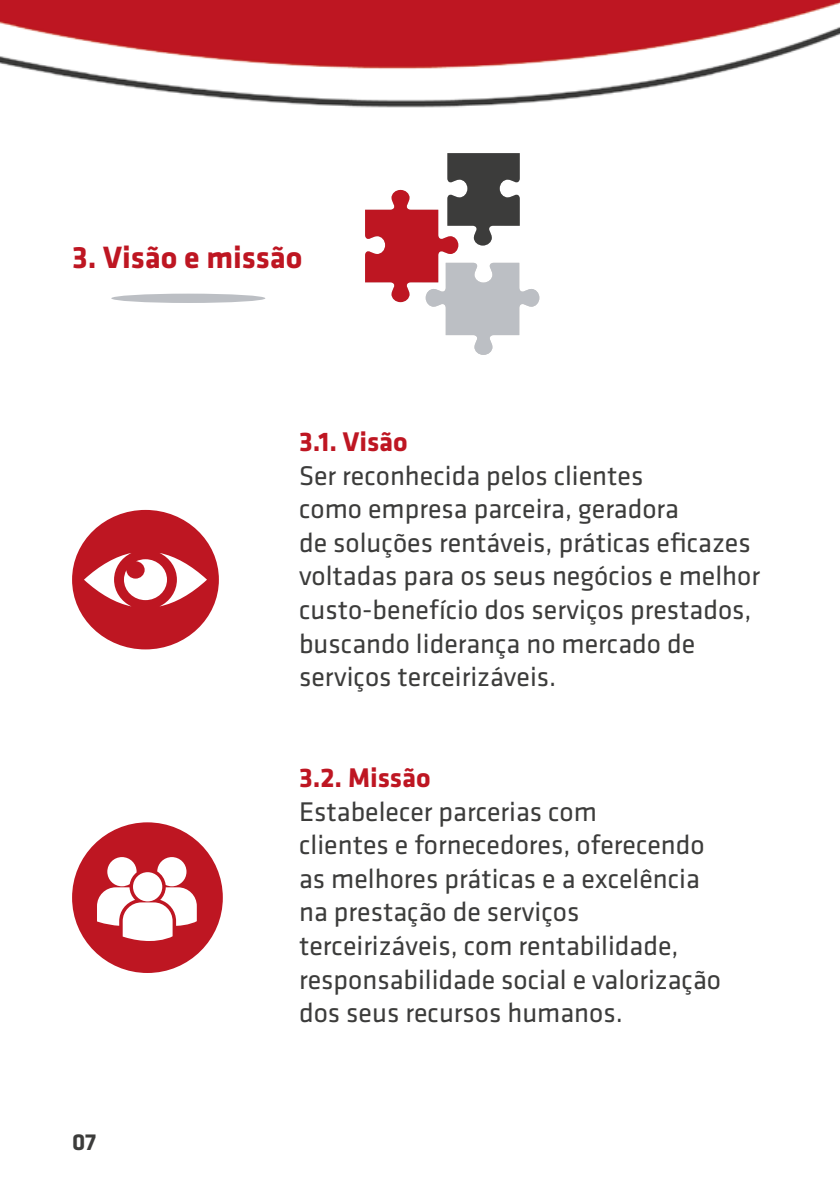
<style>
.page{position:relative;width:840px;height:1191px;background:#fff}
.page>*{position:absolute;margin:0;border:0;box-sizing:border-box;transform-origin:0 0}
.t1{font:700 32px "Klavika";color:#be1622}
.t2{font:28px/33.6px "Klavika";color:#3c3c3b}
.t3{font:700 28px "Klavika";color:#be1622}
.t4{font:700 24px "Klavika";color:#3c3c3b}
</style>
<div class="page">
<img style="left:0;top:0;width:839px;height:108px">
<div style="left:72px;top:822px;width:151px;height:151px;background:#be1622;border-radius:50%"></div>
<svg style="left:97px;top:857px;width:100px;height:84px"></svg>
<div style="left:72px;top:510px;width:147px;height:139px;background:#be1622;border-radius:50%"></div>
<svg style="left:84px;top:553px;width:123px;height:53px"></svg>
<div style="left:111px;top:294px;width:154px;height:9px;background:#bcbfc4;border-radius:50%"></div>
<svg style="left:365px;top:153px;width:174px;height:202px"></svg>
<p class="t1" style="left:72px;top:240px;width:232px">3. Visão e missão</p>
<p class="t3" style="left:299px;top:426px;width:110px">3.1. Visão</p>
<p class="t2" style="left:299px;top:459px;width:462px">Ser reconhecida pelos clientes<br>como empresa parceira, geradora<br>de soluções rentáveis, práticas eficazes voltadas para os seus negócios e melhor custo-benefício dos serviços prestados, buscando liderança no mercado de serviços terceirizáveis.</p>
<p class="t4" style="left:72px;top:1128px;width:26px">07</p>
<p class="t3" style="left:299px;top:762px;width:133px">3.2. Missão</p>
<p class="t2" style="left:299px;top:795px;width:423px">Estabelecer parcerias com<br>clientes e fornecedores, oferecendo as melhores práticas e a excelência na prestação de serviços terceirizáveis, com rentabilidade, responsabilidade social e valorização dos seus recursos humanos.</p>
</div>
